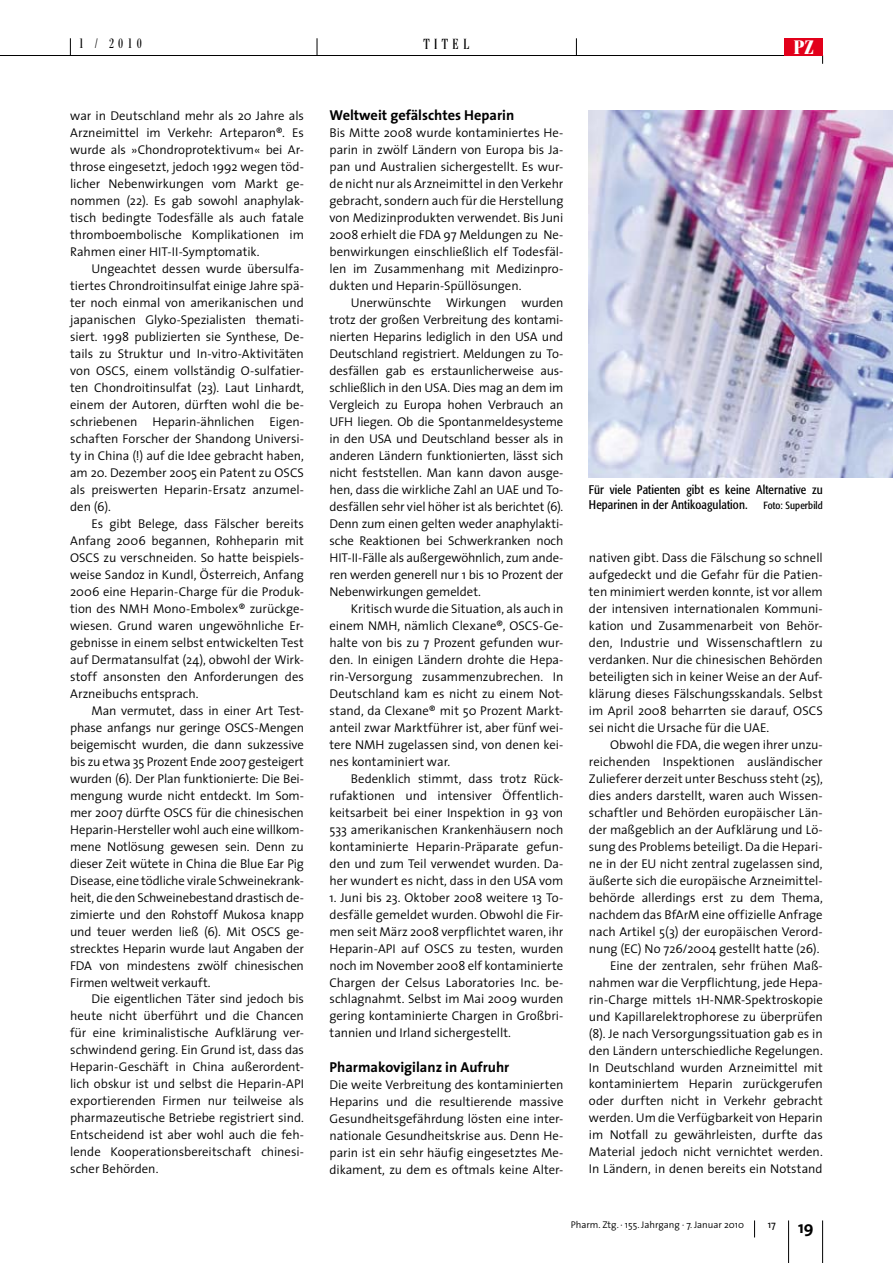
<style>
.page{position:relative;width:893px;height:1263px;background:#fff}
.page>*{position:absolute;margin:0;border:0;box-sizing:border-box;transform-origin:0 0}
.t1{font:700 condensed 19.2px "Bodoni Berthold BQ";color:#fff}
.t2{font:700 16.95px "The Sans";color:#000}
.t3{font:700 14.4px "The Sans";color:#000}
.t4{font:condensed 14.4px "Bodoni Berthold BQ";color:#000}
.t5{font:condensed 13.65px "Bodoni Berthold BQ";color:#000}
.t6{font:300 12.75px/17px "The Sans";letter-spacing:-.005em;color:#000;text-align:justify}
.t7{font:condensed 12.45px/15px "Formata";letter-spacing:.01em;color:#000}
.t8{font:condensed 10.35px "Formata";letter-spacing:.01em;color:#000}
.t9{font:10.2px "The Sans";color:#000}
.t10{font:300 9.75px "The Sans";color:#000}
</style>
<div class="page">
<svg style="left:754px;top:1220px;width:1px;height:17px"></svg>
<hr style="left:788px;top:1220px;width:1px;height:43px;background:#000">
<hr style="left:822px;top:1220px;width:1px;height:43px;background:#000">
<svg style="left:70px;top:38px;width:1px;height:17px"></svg>
<hr style="left:0;top:55px;width:823px;height:1px;background:#000">
<svg style="left:576px;top:38px;width:1px;height:17px"></svg>
<svg style="left:317px;top:38px;width:1px;height:17px"></svg>
<div style="left:784px;top:38px;width:39px;height:17px;background:#e2001a"></div>
<img style="left:589px;top:111px;width:304px;height:366px">
<p class="t5" style="left:79px;top:36px;width:65px">1 / 2010</p>
<p class="t4" style="left:424px;top:36px;width:47px">Titel</p>
<h1 class="t1" style="left:794px;top:36px;width:22px">PZ</h1>
<p class="t6" style="left:70px;top:108px;width:235px">war in Deutschland mehr als 20 Jahre als Arzneimittel im Verkehr: Arteparon®. Es wurde als »Chondroprotektivum« bei Ar&shy;throse eingesetzt, jedoch 1992 wegen töd&shy;licher Nebenwirkungen vom Markt ge&shy;nommen (22). Es gab sowohl anaphylak&shy;tisch bedingte Todesfälle als auch fatale thromboembolische Komplikationen im Rahmen einer HIT-II-Symptomatik.</p>
<p class="t6" style="left:70px;top:260px;width:235px;text-indent:21px">Ungeachtet dessen wurde übersulfa&shy;tiertes Chrondroitinsulfat einige Jahre spä&shy;ter noch einmal von amerikanischen und japanischen Glyko-Spezialisten themati&shy;siert. 1998 publizierten sie Synthese, De&shy;tails zu Struktur und In-vitro-Aktivitäten von OSCS, einem vollständig O-sulfatier&shy;ten Chondroitinsulfat (23). Laut Linhardt, einem der Autoren, dürften wohl die be&shy;schriebenen Heparin-ähnlichen Eigen&shy;schaften Forscher der Shandong Universi&shy;ty in China (!) auf die Idee gebracht haben, am 20. Dezember 2005 ein Patent zu OSCS als preiswerten Heparin-Ersatz anzumel&shy;den (6).</p>
<p class="t6" style="left:70px;top:515px;width:235px;text-indent:21px">Es gibt Belege, dass Fälscher bereits Anfang 2006 begannen, Rohheparin mit OSCS zu verschneiden. So hatte beispiels&shy;weise Sandoz in Kundl, Österreich, Anfang 2006 eine Heparin-Charge für die Produk&shy;tion des NMH Mono-Embolex® zurückge&shy;wiesen. Grund waren ungewöhnliche Er&shy;gebnisse in einem selbst entwickelten Test auf Dermatansulfat (24), obwohl der Wirk&shy;stoff ansonsten den Anforderungen des Arzneibuchs entsprach.</p>
<p class="t6" style="left:70px;top:702px;width:235px;text-indent:21px">Man vermutet, dass in einer Art Test&shy;phase anfangs nur geringe OSCS-Mengen beigemischt wurden, die dann sukzessive bis zu etwa 35 Prozent Ende 2007 gesteigert wurden (6). Der Plan funktionierte: Die Bei&shy;mengung wurde nicht entdeckt. Im Som&shy;mer 2007 dürfte OSCS für die chinesischen Heparin-Hersteller wohl auch eine willkom&shy;mene Notlösung gewesen sein. Denn zu dieser Zeit wütete in China die Blue Ear Pig Disease, eine tödliche virale Schweinekrank&shy;heit, die den Schweinebestand drastisch de&shy;zimierte und den Rohstoff Mukosa knapp und teuer werden ließ (6). Mit OSCS ge&shy;strecktes Heparin wurde laut Angaben der FDA von mindestens zwölf chinesischen Firmen weltweit verkauft.</p>
<p class="t6" style="left:70px;top:991px;width:235px;text-indent:21px">Die eigentlichen Täter sind jedoch bis heute nicht überführt und die Chancen für eine kriminalistische Aufklärung ver&shy;schwindend gering. Ein Grund ist, dass das Heparin-Geschäft in China außerordent&shy;lich obskur ist und selbst die Heparin-API exportierenden Firmen nur teilweise als pharmazeutische Betriebe registriert sind.<br>Entscheidend ist aber wohl auch die feh&shy;lende Kooperationsbereitschaft chinesi&shy;scher Behörden.</p>
<p class="t3" style="left:330px;top:106px;width:186px">Weltweit gefälschtes Heparin</p>
<p class="t6" style="left:330px;top:125px;width:235px">Bis Mitte 2008 wurde kontaminiertes He&shy;parin in zwölf Ländern von Europa bis Ja&shy;pan und Australien sichergestellt. Es wur&shy;de nicht nur als Arzneimittel in den Verkehr gebracht, sondern auch für die Herstellung von Medizinprodukten verwendet. Bis Juni 2008 erhielt die FDA 97 Meldungen zu Ne&shy;benwirkungen einschließlich elf Todesfäl&shy;len im Zusammenhang mit Medizinpro&shy;dukten und Heparin-Spüllösungen.</p>
<p class="t6" style="left:330px;top:294px;width:235px;text-indent:21px">Unerwünschte Wirkungen wurden trotz der großen Verbreitung des kontami&shy;nierten Heparins lediglich in den USA und Deutschland registriert. Meldungen zu To&shy;desfällen gab es erstaunlicherweise aus&shy;schließlich in den USA. Dies mag an dem im Vergleich zu Europa hohen Verbrauch an UFH liegen. Ob die Spontanmeldesysteme in den USA und Deutschland besser als in anderen Ländern funktionierten, lässt sich nicht feststellen. Man kann davon ausge&shy;hen, dass die wirkliche Zahl an UAE und To&shy;desfällen sehr viel höher ist als berichtet (6).<br>Denn zum einen gelten weder anaphylakti&shy;sche Reaktionen bei Schwerkranken noch HIT-II-Fälle als außergewöhnlich, zum ande&shy;ren werden generell nur 1 bis 10 Prozent der Nebenwirkungen gemeldet.</p>
<p class="t6" style="left:330px;top:600px;width:235px;text-indent:21px">Kritisch wurde die Situation, als auch in einem NMH, nämlich Clexane®, OSCS-Ge&shy;halte von bis zu 7 Prozent gefunden wur&shy;den. In einigen Ländern drohte die Hepa&shy;rin-Versorgung zusammenzubrechen. In Deutschland kam es nicht zu einem Not&shy;stand, da Clexane® mit 50 Prozent Markt&shy;anteil zwar Marktführer ist, aber fünf wei&shy;tere NMH zugelassen sind, von denen kei&shy;nes kontaminiert war.</p>
<p class="t6" style="left:330px;top:770px;width:235px;text-indent:21px">Bedenklich stimmt, dass trotz Rück&shy;rufaktionen und intensiver Öffentlich&shy;keitsarbeit bei einer Inspektion in 93 von 533 amerikanischen Krankenhäusern noch kontaminierte Heparin-Präparate gefun&shy;den und zum Teil verwendet wurden. Da&shy;her wundert es nicht, dass in den USA vom</p>
<p class="t6" style="left:330px;top:889px;width:235px">1. Juni bis 23. Oktober 2008 weitere 13 To&shy;desfälle gemeldet wurden. Obwohl die Fir&shy;men seit März 2008 verpflichtet waren, ihr Heparin-API auf OSCS zu testen, wurden noch im November 2008 elf kontaminierte Chargen der Celsus Laboratories Inc. be&shy;schlagnahmt. Selbst im Mai 2009 wurden gering kontaminierte Chargen in Großbri&shy;tannien und Irland sichergestellt.</p>
<p class="t3" style="left:330px;top:1057px;width:181px">Pharmakovigilanz in Aufruhr</p>
<p class="t6" style="left:330px;top:1076px;width:235px">Die weite Verbreitung des kontaminierten Heparins und die resultierende massive Gesundheitsgefährdung lösten eine inter&shy;nationale Gesundheitskrise aus. Denn He&shy;parin ist ein sehr häufig eingesetztes Me&shy;dikament, zu dem es oftmals keine Alter-</p>
<p class="t7" style="left:589px;top:482px;width:235px">Für viele Patienten gibt es keine Alternative zu<br>Heparinen in der Antikoagulation.</p>
<p class="t8" style="left:763px;top:499px;width:61px">Foto: Superbild</p>
<p class="t6" style="left:589px;top:549px;width:235px">nativen gibt. Dass die Fälschung so schnell aufgedeckt und die Gefahr für die Patien&shy;ten minimiert werden konnte, ist vor allem der intensiven internationalen Kommuni&shy;kation und Zusammenarbeit von Behör&shy;den, Industrie und Wissenschaftlern zu verdanken. Nur die chinesischen Behörden beteiligten sich in keiner Weise an der Auf&shy;klärung dieses Fälschungsskandals. Selbst im April 2008 beharrten sie darauf, OSCS sei nicht die Ursache für die UAE.</p>
<p class="t6" style="left:589px;top:736px;width:235px;text-align:right">Obwohl die FDA, die wegen ihrer unzu&shy;reichenden Inspektionen ausländischer Zulieferer derzeit unter Beschuss steht (25), dies anders darstellt, waren auch Wissen&shy;schaftler und Behörden europäischer Län&shy;der maßgeblich an der Aufklärung und Lö&shy;sung des Problems beteiligt. Da die Hepari&shy;ne in der EU nicht zentral zugelassen sind, äußerte sich die europäische Arzneimittel&shy;behörde allerdings erst zu dem Thema, nachdem das BfArM eine offizielle Anfrage nach Artikel 5(3) der europäischen Verord&shy;nung (EC) No 726/2004 gestellt hatte (26).<br>Eine der zentralen, sehr frühen Maß&shy;nahmen war die Verpflichtung, jede Hepa&shy;rin-Charge mittels 1H-NMR-Spektroskopie und Kapillarelektrophorese zu überprüfen (8). Je nach Versorgungssituation gab es in den Ländern unterschiedliche Regelungen.<br>In Deutschland wurden Arzneimittel mit kontaminiertem Heparin zurückgerufen oder durften nicht in Verkehr gebracht werden. Um die Verfügbarkeit von Heparin im Notfall zu gewährleisten, durfte das Material jedoch nicht vernichtet werden.<br>In Ländern, in denen bereits ein Notstand</p>
<p class="t10" style="left:571px;top:1218px;width:175px">Pharm. Ztg. · 155. Jahrgang · 7. Januar 2010</p>
<p class="t9" style="left:768px;top:1218px;width:10px">17</p>
<h2 class="t2" style="left:798px;top:1216px;width:17px">19</h2>
</div>
